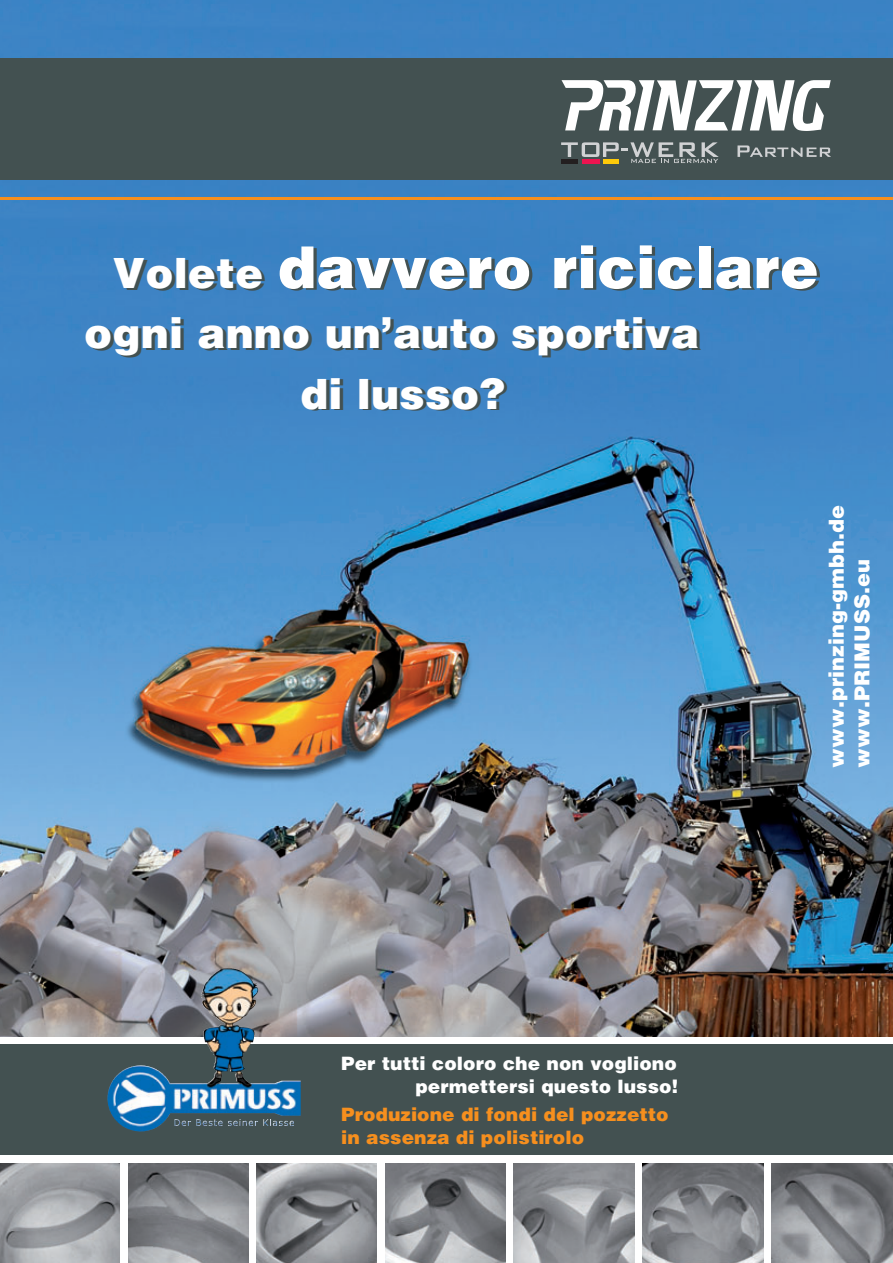
<style>
.page{position:relative;width:893px;height:1263px;background:#fff}
.page>*{position:absolute;margin:0;border:0;box-sizing:border-box;transform-origin:0 0}
.t1{font:900 58.65px "Helvetica";color:#fff}
.t2{font:900 42.3px/60.3px "Helvetica";color:#fff;text-align:center}
.t3{font:900 21px/25.5px "Helvetica";color:#fff}
.t4{font:900 18.75px/22.5px "Helvetica";color:#fff;text-align:right}
.t5{font:900 18.75px/22.5px "Helvetica";color:#f68f1e}
.s1{font-size:42.3px}
</style>
<div class="page">
<img style="left:0;top:0;width:893px;height:1037px">
<hr style="left:0;top:197px;width:893px;height:3px;background:#f68f1e">
<div style="left:0;top:59px;width:893px;height:121px;background:#435151"></div>
<svg style="left:561px;top:80px;width:270px;height:51px"></svg>
<svg style="left:737px;top:145px;width:94px;height:12px"></svg>
<svg style="left:561px;top:142px;width:158px;height:21px"></svg>
<div style="left:0;top:1044px;width:893px;height:111px;background:#435151"></div>
<img style="left:233px;top:985px;width:25px;height:61px">
<img style="left:0;top:1163px;width:120px;height:100px">
<img style="left:128px;top:1164px;width:121px;height:99px">
<img style="left:256px;top:1164px;width:121px;height:99px">
<img style="left:385px;top:1164px;width:121px;height:99px">
<img style="left:514px;top:1164px;width:120px;height:99px">
<img style="left:642px;top:1164px;width:121px;height:99px">
<img style="left:771px;top:1164px;width:122px;height:99px">
<h1 class="t1" style="left:113px;top:246px;width:708px"><span class="s1">Volete</span> davvero riciclare</h1>
<h2 class="t2" style="left:84px;top:307px;width:616px">ogni anno un’auto sportiva di lusso?</h2>
<p class="t3" style="left:825px;top:768px;width:264px;rotate:-90deg">www.prinzing-gmbh.de www.PRIMUSS.eu</p>
<p class="t4" style="left:341px;top:1054px;width:338px">Per tutti coloro che non vogliono permettersi questo lusso!</p>
<p class="t5" style="left:341px;top:1105px;width:329px">Produzione di fondi del pozzetto in assenza di polistirolo</p>
</div>
